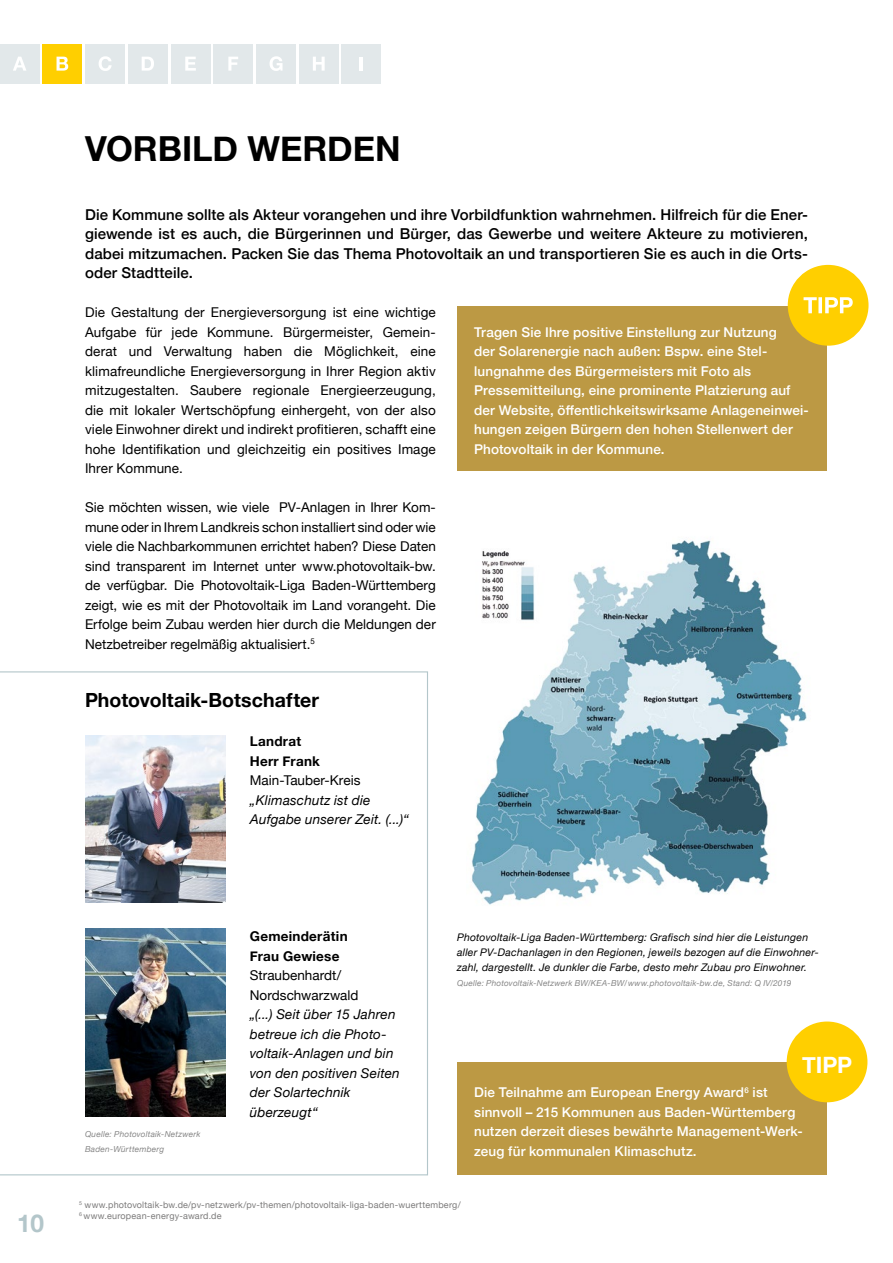
<style>
.page{position:relative;width:893px;height:1263px;background:#fff}
.page>*{position:absolute;margin:0;border:0;box-sizing:border-box;transform-origin:0 0}
.t1{font:700 34.5px "Helvetica Neue";letter-spacing:-.005em;color:#000}
.t2{font:700 24.45px "Helvetica Neue";color:#b3c6ca}
.t3{font:700 22.5px "Helvetica Neue";color:#fff}
.t4{font:700 19.5px "Helvetica Neue";color:#000}
.t5{font:500 15px/19.5px "Helvetica Neue";letter-spacing:.01em;color:#000;text-align:justify}
.t6{font:13.5px/19.5px "Helvetica Neue";letter-spacing:.005em;color:#000;text-align:justify}
.t7{font:500 13.5px/19.5px "Helvetica Neue";letter-spacing:.01em;color:#fff}
.t8{font:italic 13.5px/19.5px "Helvetica Neue";letter-spacing:.015em;color:#000}
.t9{font:700 13.5px/19.5px "Helvetica Neue";letter-spacing:.02em;color:#000}
.t10{font:italic 10.5px/15px "Helvetica Neue";letter-spacing:.02em;color:#000}
.t11{font:9px/10.8px "Helvetica Neue";letter-spacing:.025em;color:#7c7b7b}
.t12{font:italic 8.25px/15px "Helvetica Neue";letter-spacing:.025em;color:#878787}
</style>
<div class="page">
<svg style="left:0;top:671px;width:428px;height:504px"></svg>
<img style="left:471px;top:540px;width:336px;height:365px">
<div style="left:457px;top:306px;width:370px;height:165px;background:#bc9944"></div>
<div style="left:0;top:44px;width:39px;height:39px;background:#e2e8ea"></div>
<div style="left:43px;top:44px;width:39px;height:39px;background:#ffcf00"></div>
<div style="left:85px;top:44px;width:40px;height:39px;background:#e2e8ea"></div>
<div style="left:128px;top:44px;width:39px;height:39px;background:#e2e8ea"></div>
<div style="left:256px;top:44px;width:40px;height:39px;background:#e2e8ea"></div>
<div style="left:171px;top:44px;width:39px;height:39px;background:#e2e8ea"></div>
<div style="left:299px;top:44px;width:39px;height:39px;background:#e2e8ea"></div>
<div style="left:214px;top:44px;width:39px;height:39px;background:#e2e8ea"></div>
<div style="left:342px;top:44px;width:39px;height:39px;background:#e2e8ea"></div>
<svg style="left:13px;top:57px;width:13px;height:14px"></svg>
<svg style="left:57px;top:57px;width:11px;height:14px"></svg>
<svg style="left:99px;top:56px;width:13px;height:15px"></svg>
<svg style="left:142px;top:57px;width:12px;height:14px"></svg>
<svg style="left:185px;top:57px;width:11px;height:14px"></svg>
<svg style="left:228px;top:57px;width:10px;height:14px"></svg>
<svg style="left:270px;top:56px;width:12px;height:15px"></svg>
<svg style="left:313px;top:57px;width:12px;height:14px"></svg>
<hr style="left:360px;top:57px;width:3px;height:14px;background:#fff">
<div style="left:788px;top:265px;width:80px;height:81px;background:#ffcf00;border-radius:50%"></div>
<svg style="left:803px;top:297px;width:50px;height:16px"></svg>
<img style="left:85px;top:736px;width:141px;height:166px">
<img style="left:85px;top:929px;width:140px;height:188px">
<div style="left:457px;top:1063px;width:370px;height:112px;background:#bc9944"></div>
<div style="left:787px;top:1021px;width:80px;height:81px;background:#ffcf00;border-radius:50%"></div>
<h1 class="t1" style="left:85px;top:122px;width:317px">VORBILD WERDEN</h1>
<p class="t5" style="left:85px;top:203px;width:724px">Die Kommune sollte als Akteur vorangehen und ihre Vorbildfunktion wahrnehmen. Hilfreich für die Ener&shy;giewende ist es auch, die Bürgerinnen und Bürger, das Gewerbe und weitere Akteure zu motivieren, dabei mitzumachen. Packen Sie das Thema Photovoltaik an und transportieren Sie es auch in die Orts&shy;oder Stadtteile.</p>
<p class="t6" style="left:85px;top:304px;width:352px">Die Gestaltung der Energieversorgung ist eine wichtige Aufgabe für jede Kommune. Bürgermeister, Gemein&shy;derat und Verwaltung haben die Möglichkeit, eine klimafreundliche Energieversorgung in Ihrer Region aktiv mitzugestalten. Saubere regionale Energieerzeugung, die mit lokaler Wertschöpfung einhergeht, von der also viele Einwohner direkt und indirekt profitieren, schafft eine hohe Identifikation und gleichzeitig ein positives Image Ihrer Kommune.</p>
<p class="t6" style="left:85px;top:498px;width:352px">Sie möchten wissen, wie viele PV-Anlagen in Ihrer Kom&shy;mune oder in Ihrem Landkreis schon installiert sind oder wie viele die Nachbarkommunen errichtet haben? Diese Daten sind transparent im Internet unter www.photovoltaik-bw. de verfügbar. Die Photovoltaik-Liga Baden-Württemberg zeigt, wie es mit der Photovoltaik im Land vorangeht. Die Erfolge beim Zubau werden hier durch die Meldungen der Netzbetreiber regelmäßig aktualisiert.<sup>5</sup></p>
<p class="t7" style="left:474px;top:321px;width:336px">Tragen Sie Ihre positive Einstellung zur Nutzung<br>der Solarenergie nach außen: Bspw. eine Stel&shy;lungnahme des Bürgermeisters mit Foto als Pressemitteilung, eine prominente Platzierung auf der Website, öffentlichkeitswirksame Anlageneinwei&shy;hungen zeigen Bürgern den hohen Stellenwert der Photovoltaik in der Kommune.</p>
<h3 class="t4" style="left:85px;top:685px;width:236px">Photovoltaik-Botschafter</h3>
<p class="t9" style="left:250px;top:732px;width:72px">Landrat<br>Herr Frank</p>
<p class="t6" style="left:250px;top:771px;width:112px">Main-Tauber-Kreis</p>
<p class="t8" style="left:250px;top:791px;width:160px">„Klimaschutz ist die<br>Aufgabe unserer Zeit. (...)“</p>
<h2 class="t2" style="left:17px;top:1204px;width:29px">10</h2>
<p class="t12" style="left:85px;top:1126px;width:117px">Quelle: Photovoltaik-Netzwerk<br>Baden-Württemberg</p>
<p class="t9" style="left:250px;top:927px;width:99px">Gemeinderätin<br>Frau Gewiese</p>
<p class="t6" style="left:250px;top:966px;width:110px">Straubenhardt/<br>Nordschwarzwald</p>
<p class="t8" style="left:250px;top:1005px;width:151px">„(...) Seit über 15 Jahren betreue ich die Photo&shy;voltaik-Anlagen und bin von den positiven Seiten der Solartechnik überzeugt“</p>
<p class="t10" style="left:457px;top:931px;width:363px">Photovoltaik-Liga Baden-Württemberg: Grafisch sind hier die Leistungen aller PV-Dachanlagen in den Regionen, jeweils bezogen auf die Einwohner&shy;zahl, dargestellt. Je dunkler die Farbe, desto mehr Zubau pro Einwohner.</p>
<p class="t12" style="left:457px;top:976px;width:336px">Quelle: Photovoltaik-Netzwerk BW/KEA-BW/ www.photovoltaik-bw.de, Stand: Q IV/2019</p>
<h3 class="t3" style="left:802px;top:1047px;width:52px">TIPP</h3>
<p class="t7" style="left:474px;top:1082px;width:330px">Die Teilnahme am European Energy Award<sup>6</sup> ist sinnvoll – 215 Kommunen aus Baden-Württemberg nutzen derzeit dieses bewährte Management-Werk&shy;zeug für kommunalen Klimaschutz.</p>
<p class="t11" style="left:79px;top:1200px;width:383px"><sup>5</sup> www.photovoltaik-bw.de/pv-netzwerk/pv-themen/photovoltaik-liga-baden-wuerttemberg/<br><sup>6</sup> www.european-energy-award.de</p>
</div>
